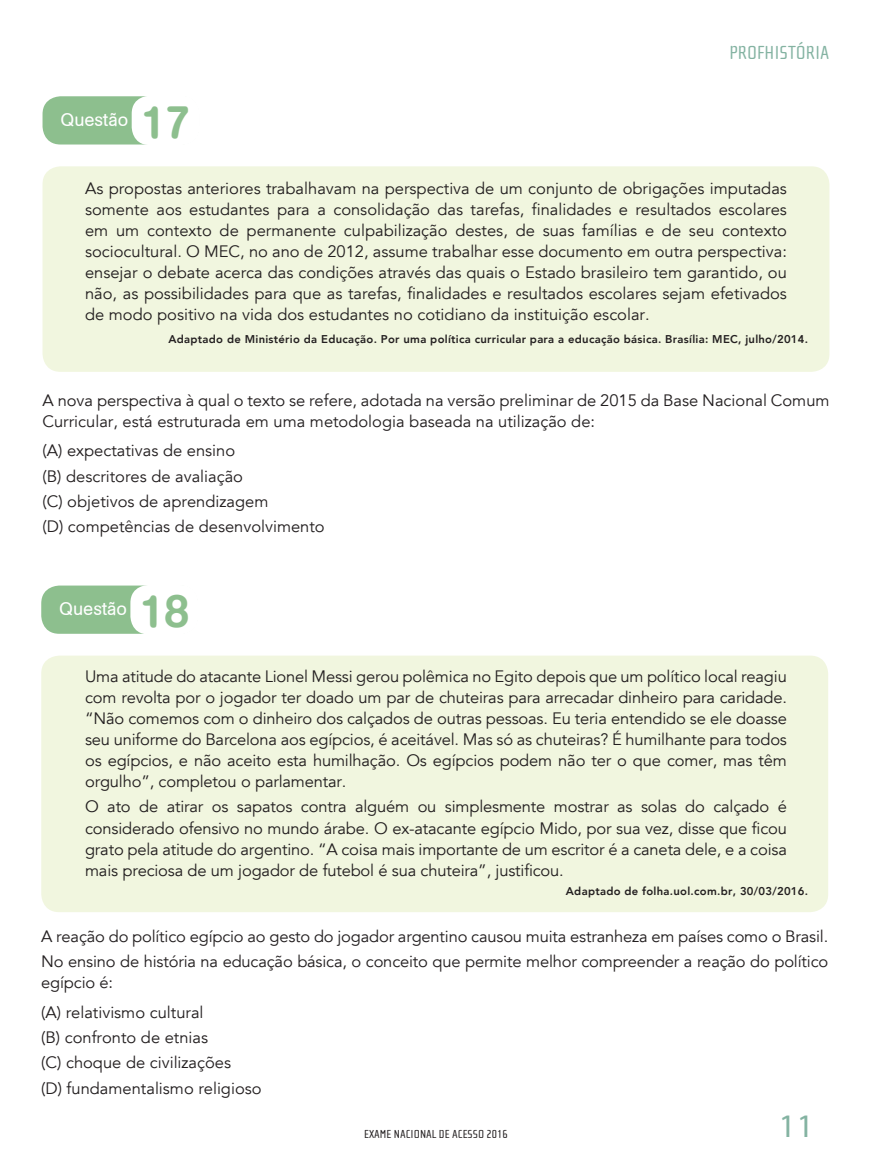
<style>
.page{position:relative;width:872px;height:1170px;background:#fff}
.page>*{position:absolute;margin:0;border:0;box-sizing:border-box;transform-origin:0 0}
.t1{font:500 45px "AG Book Rounded";color:#8dbf8e}
.t2{font:33px "Myriad Pro";color:#84b3a2}
.t3{font:19.5px "Cholla Sans";color:#84b3a2}
.t4{font:18px "AG Book Rounded";color:#fff}
.t5{font:16.5px/21px "Avenir";color:#231f20}
.t6{font:12px "Cholla Sans";color:#231f20}
.t7{font:800 11.25px "Avenir";letter-spacing:.025em;color:#231f20}
</style>
<div class="page">
<div style="left:43px;top:166px;width:786px;height:206px;background:#f1f6df;border-radius:18px"></div>
<div style="left:43px;top:96px;width:156px;height:48px;background:#8dbf8e;border-radius:18px"></div>
<div style="left:132px;top:96px;width:67px;height:49px;background:#fff;border-radius:18px"></div>
<div style="left:41px;top:655px;width:787px;height:257px;background:#f1f6df;border-radius:18px"></div>
<div style="left:41px;top:585px;width:157px;height:48px;background:#8dbf8e;border-radius:18px"></div>
<div style="left:130px;top:585px;width:68px;height:49px;background:#fff;border-radius:18px"></div>
<p class="t4" style="left:61px;top:109px;width:69px">Questão</p>
<h1 class="t1" style="left:140px;top:96px;width:52px">17</h1>
<p class="t3" style="left:729px;top:42px;width:101px">PROFHISTÓRIA</p>
<p class="t5" style="left:85px;top:178px;width:703px;text-align:justify">As propostas anteriores trabalhavam na perspectiva de um conjunto de obrigações imputadas somente aos estudantes para a consolidação das tarefas, finalidades e resultados escolares em um contexto de permanente culpabilização destes, de suas famílias e de seu contexto sociocultural. O MEC, no ano de 2012, assume trabalhar esse documento em outra perspectiva: ensejar o debate acerca das condições através das quais o Estado brasileiro tem garantido, ou não, as possibilidades para que as tarefas, finalidades e resultados escolares sejam efetivados de modo positivo na vida dos estudantes no cotidiano da instituição escolar.</p>
<p class="t7" style="left:168px;top:333px;width:641px">Adaptado de Ministério da Educação. Por uma política curricular para a educação básica. Brasília: MEC, julho/2014.</p>
<p class="t5" style="left:43px;top:390px;width:788px">A nova perspectiva à qual o texto se refere, adotada na versão preliminar de 2015 da Base Nacional Comum<br>Curricular, está estruturada em uma metodologia baseada na utilização de:</p>
<p class="t5" style="left:43px;top:438px;width:284px;line-height:25.2px">(A) expectativas de ensino<br>(B) descritores de avaliação<br>(C) objetivos de aprendizagem<br>(D) competências de desenvolvimento</p>
<p class="t4" style="left:59px;top:598px;width:69px">Questão</p>
<h1 class="t1" style="left:139px;top:585px;width:52px">18</h1>
<p class="t5" style="left:85px;top:666px;width:703px;text-align:justify">Uma atitude do atacante Lionel Messi gerou polêmica no Egito depois que um político local reagiu com revolta por o jogador ter doado um par de chuteiras para arrecadar dinheiro para caridade. “Não comemos com o dinheiro dos calçados de outras pessoas. Eu teria entendido se ele doasse seu uniforme do Barcelona aos egípcios, é aceitável. Mas só as chuteiras? É humilhante para todos os egípcios, e não aceito esta humilhação. Os egípcios podem não ter o que comer, mas têm orgulho”, completou o parlamentar.</p>
<p class="t5" style="left:85px;top:796px;width:703px;text-align:justify">O ato de atirar os sapatos contra alguém ou simplesmente mostrar as solas do calçado é considerado ofensivo no mundo árabe. O ex-atacante egípcio Mido, por sua vez, disse que ficou grato pela atitude do argentino. “A coisa mais importante de um escritor é a caneta dele, e a coisa mais preciosa de um jogador de futebol é sua chuteira”, justificou.</p>
<p class="t7" style="left:566px;top:884px;width:244px">Adaptado de folha.uol.com.br, 30/03/2016.</p>
<p class="t5" style="left:41px;top:924px;width:788px;line-height:25.2px">A reação do político egípcio ao gesto do jogador argentino causou muita estranheza em países como o Brasil.<br>No ensino de história na educação básica, o conceito que permite melhor compreender a reação do político</p>
<p class="t5" style="left:41px;top:968px;width:164px;line-height:29.5px">egípcio é:<br>(A) relativismo cultural</p>
<p class="t5" style="left:41px;top:1025px;width:222px;line-height:25.2px">(B) confronto de etnias<br>(C) choque de civilizações<br>(D) fundamentalismo religioso</p>
<p class="t6" style="left:364px;top:1126px;width:145px">EXAME NACIONAL DE ACESSO 2016</p>
<h2 class="t2" style="left:779px;top:1105px;width:36px">11</h2>
</div>
